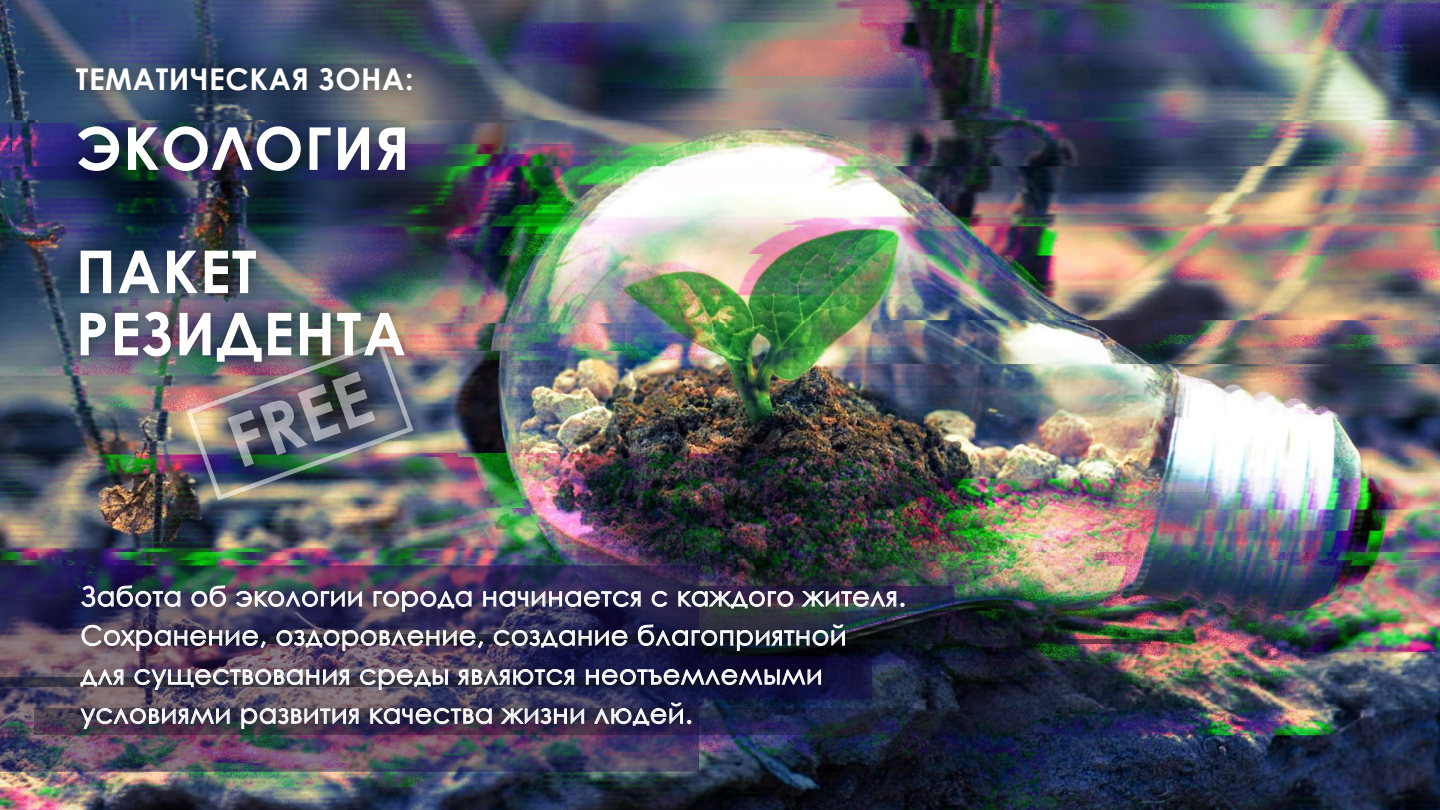
<style>
.page{position:relative;width:1440px;height:810px;background:#fff}
.page>*{position:absolute;margin:0;border:0;box-sizing:border-box;transform-origin:0 0}
.t1{font:700 59.1px/62.2px "Century Gothic";letter-spacing:.02em;color:#fff}
.t2{font:700 30px "Century Gothic";letter-spacing:.02em;color:#fff}
.t3{font:27px/39.1px "Century Gothic";letter-spacing:.02em;color:#fff}
</style>
<div class="page">
<img style="left:0;top:0;width:1440px;height:810px">
<img style="left:0;top:565px;width:58px;height:207px">
<svg style="left:34px;top:709px;width:24px;height:26px"></svg>
<svg style="left:0;top:677px;width:58px;height:10px"></svg>
<svg style="left:1093px;top:640px;width:58px;height:4px"></svg>
<img style="left:53px;top:41px;width:556px;height:179px">
<img style="left:58px;top:560px;width:1035px;height:231px">
<svg style="left:81px;top:585px;width:99px;height:22px;background:#545b70"></svg>
<svg style="left:192px;top:585px;width:34px;height:22px"></svg>
<svg style="left:236px;top:591px;width:126px;height:16px;background:#727084"></svg>
<svg style="left:374px;top:591px;width:97px;height:21px;background:#6d647d"></svg>
<svg style="left:483px;top:591px;width:157px;height:16px;background:#6d6983"></svg>
<svg style="left:652px;top:591px;width:15px;height:16px"></svg>
<svg style="left:678px;top:591px;width:115px;height:17px;background:#6b6676"></svg>
<svg style="left:802px;top:591px;width:102px;height:16px;background:#716f7e"></svg>
<svg style="left:82px;top:625px;width:184px;height:26px;background:#665d6f"></svg>
<svg style="left:277px;top:630px;width:206px;height:21px;background:#6d6675"></svg>
<svg style="left:494px;top:630px;width:133px;height:17px;background:#5f6073"></svg>
<svg style="left:638px;top:625px;width:207px;height:26px;background:#424856"></svg>
<svg style="left:81px;top:669px;width:42px;height:18px"></svg>
<svg style="left:135px;top:669px;width:214px;height:21px;background:#726d7a"></svg>
<svg style="left:360px;top:669px;width:88px;height:21px;background:#7a7681"></svg>
<svg style="left:458px;top:669px;width:116px;height:16px;background:#6d6c7d"></svg>
<svg style="left:586px;top:669px;width:235px;height:16px;background:#575870"></svg>
<svg style="left:81px;top:708px;width:149px;height:21px;background:#676070"></svg>
<svg style="left:241px;top:708px;width:117px;height:21px;background:#716b77"></svg>
<svg style="left:370px;top:708px;width:122px;height:16px;background:#6c6a7c"></svg>
<svg style="left:501px;top:708px;width:83px;height:16px"></svg>
<svg style="left:594px;top:703px;width:97px;height:23px;background:#53526d"></svg>
<img style="left:164px;top:440px;width:272px;height:83px">
<img style="left:186px;top:440px;width:228px;height:61px">
<img style="left:53px;top:220px;width:782px;height:220px">
<p class="t2" style="left:76px;top:56px;width:339px">ТЕМАТИЧЕСКАЯ ЗОНА:</p>
<h1 class="t1" style="left:76px;top:115px;width:335px">ЭКОЛОГИЯ</h1>
<h1 class="t1" style="left:76px;top:238px;width:332px">ПАКЕТ<br>РЕЗИДЕНТА</h1>
<p class="t3" style="left:81px;top:576px;width:827px">Забота об экологии города начинается с каждого жителя.<br>Сохранение, оздоровление, создание благоприятной<br>для существования среды являются неотъемлемыми условиями развития качества жизни людей.</p>
</div>
